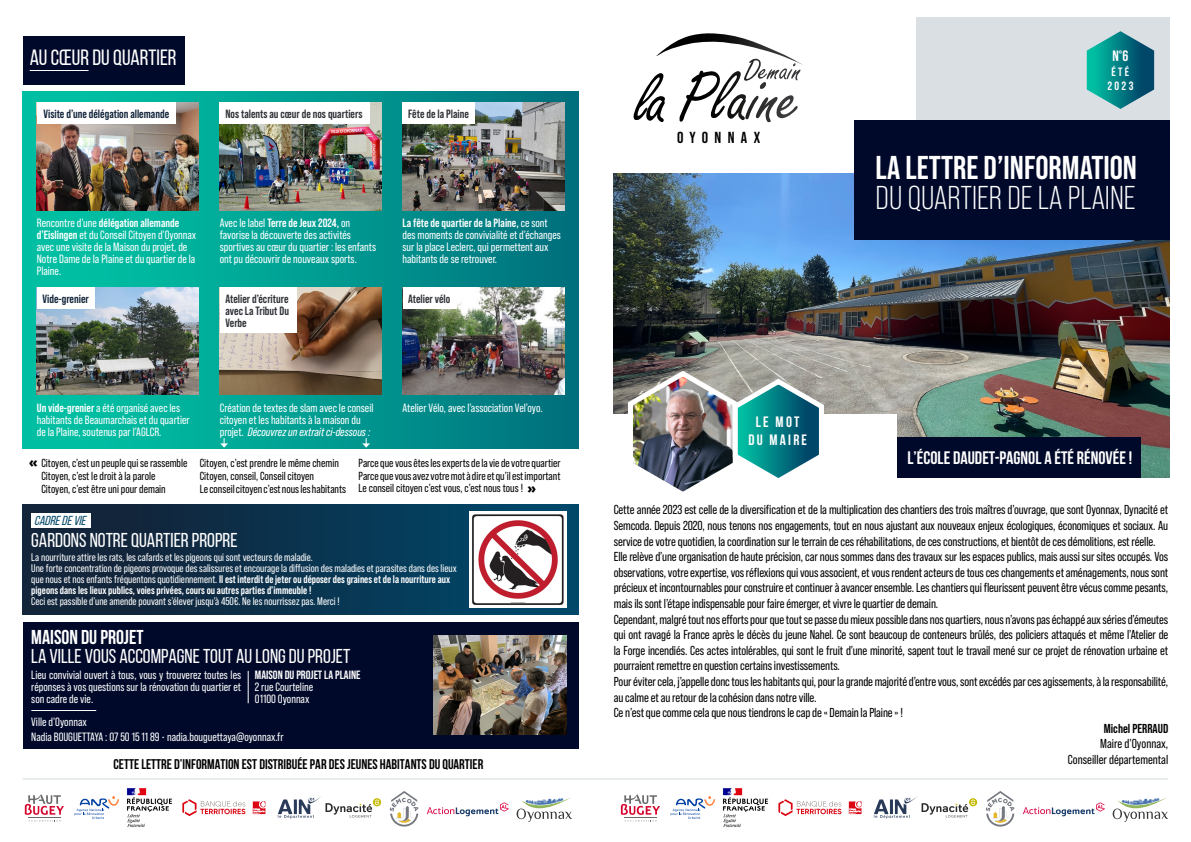
<style>
.page{position:relative;width:1191px;height:842px;background:#fff}
.page>*{position:absolute;margin:0;border:0;box-sizing:border-box;transform-origin:0 0}
.t1{font:700 33px "Bebas Neue Pro";color:#fff}
.t2{font:33px "Bebas Neue Pro";color:#fff}
.t3{font:22px "Bebas Neue";color:#fff}
.t4{font:20px "Bebas Neue";color:#fff}
.t5{font:700 20px "Bebas Neue";color:#fff}
.t6{font:700 18px "Bebas Neue";color:#fff}
.t7{font:700 16px "Bebas Neue Pro";letter-spacing:.395em;color:#000}
.t8{font:700 15px/18px "Bebas Neue";letter-spacing:.15em;color:#fff;text-align:center}
.t9{font:700 14px "Bebas Neue";color:#000}
.t10{font:900 13.5px "Gotham";color:#000}
.t11{font:13px/15.6px "Bebas Neue Pro";letter-spacing:-.01em;color:#000}
.t12{font:700 13px "Bebas Neue Pro";color:#000}
.t13{font:italic 13px "Bebas Neue";color:#004769}
.t14{font:12px/12px "Bebas Neue Pro";color:#fff}
.t15{font:700 12px/12px "Bebas Neue Pro";color:#2f3237;text-align:justify}
.t16{font:700 12px "Bebas Neue Pro";color:#12253b}
.t17{font:700 12px "Bebas Neue Pro";color:#fff}
.t18{font:700 12px/14.4px "Bebas Neue";letter-spacing:.2em;color:#fff;text-align:center}
.t19{font:11.7px/12.6px "Bebas Neue Pro";color:#000}
.t20{font:11px/11px "Bebas Neue Pro";color:#fff}
.s1{font-weight:700}
.s2{font-style:italic}
</style>
<div class="page">
<div style="left:916px;top:17px;width:253px;height:428px;background:#dadfe4"></div>
<img style="left:614px;top:173px;width:555px;height:305px">
<div style="left:607px;top:415px;width:289px;height:78px;background:#fff"></div>
<svg style="left:1086px;top:31px;width:68px;height:78px"></svg>
<div style="left:853px;top:120px;width:316px;height:120px;background:#00092a"></div>
<div style="left:897px;top:438px;width:243px;height:40px;background:#00092a"></div>
<img style="left:623px;top:368px;width:203px;height:124px">
<svg style="left:621px;top:794px;width:39px;height:27px"></svg>
<svg style="left:670px;top:796px;width:45px;height:23px"></svg>
<svg style="left:778px;top:799px;width:63px;height:17px"></svg>
<svg style="left:874px;top:796px;width:103px;height:23px"></svg>
<svg style="left:985px;top:791px;width:29px;height:35px"></svg>
<svg style="left:1023px;top:802px;width:81px;height:14px"></svg>
<svg style="left:1112px;top:798px;width:56px;height:24px"></svg>
<img style="left:723px;top:788px;width:46px;height:39px">
<img style="left:848px;top:801px;width:13px;height:13px">
<svg style="left:25px;top:794px;width:39px;height:27px"></svg>
<svg style="left:75px;top:796px;width:44px;height:23px"></svg>
<svg style="left:182px;top:799px;width:63px;height:17px"></svg>
<svg style="left:278px;top:797px;width:103px;height:22px"></svg>
<svg style="left:389px;top:791px;width:29px;height:35px"></svg>
<svg style="left:427px;top:802px;width:81px;height:14px"></svg>
<svg style="left:516px;top:798px;width:56px;height:24px"></svg>
<img style="left:127px;top:788px;width:46px;height:39px">
<img style="left:252px;top:801px;width:13px;height:13px">
<svg style="left:655px;top:33px;width:148px;height:49px"></svg>
<div style="left:23px;top:36px;width:161px;height:48px;background:#00092a"></div>
<hr style="left:30px;top:70px;width:58px;height:1px;background:#fff">
<svg style="left:23px;top:92px;width:555px;height:357px;background:#039d92"></svg>
<div style="left:23px;top:622px;width:555px;height:126px;background:#00092a"></div>
<hr style="left:23px;top:778px;width:1145px;height:1px;background:#d2d9d5">
<img style="left:37px;top:103px;width:161px;height:107px">
<img style="left:37px;top:287px;width:161px;height:108px">
<img style="left:220px;top:103px;width:161px;height:107px">
<img style="left:220px;top:287px;width:161px;height:108px">
<img style="left:402px;top:103px;width:162px;height:107px">
<img style="left:402px;top:287px;width:162px;height:108px">
<div style="left:37px;top:103px;width:139px;height:21px;background:#fff"></div>
<div style="left:37px;top:287px;width:57px;height:21px;background:#fff"></div>
<div style="left:220px;top:103px;width:150px;height:21px;background:#fff"></div>
<div style="left:220px;top:287px;width:76px;height:45px;background:#fff"></div>
<div style="left:402px;top:103px;width:72px;height:21px;background:#fff"></div>
<div style="left:402px;top:287px;width:54px;height:21px;background:#fff"></div>
<hr style="left:248px;top:671px;width:1px;height:32px;background:#fff">
<hr style="left:31px;top:710px;width:65px;height:1px;background:#fff">
<div style="left:23px;top:504px;width:555px;height:111px;background:linear-gradient(to right,#141f33,#014b6d)"></div>
<div style="left:31px;top:513px;width:60px;height:14px;background:#fff"></div>
<img style="left:434px;top:635px;width:132px;height:100px">
<svg style="left:220px;top:438px;width:8px;height:10px"></svg>
<svg style="left:362px;top:438px;width:8px;height:10px"></svg>
<img style="left:470px;top:511px;width:96px;height:97px">
<h2 class="t3" style="left:30px;top:45px;width:148px">AU CŒUR DU QUARTIER</h2>
<p class="t16" style="left:44px;top:107px;width:127px">Visite d’une délégation allemande</p>
<p class="t15" style="left:225px;top:108px;width:139px">Nos talents au cœur de nos quartiers</p>
<p class="t15" style="left:408px;top:108px;width:62px">Fête de la Plaine</p>
<p class="t14" style="left:37px;top:217px;width:161px">Rencontre d’une <span class="s1">délégation allemande d’Eislingen</span> et du Conseil Citoyen d’Oyonnax avec une visite de la Maison du projet, de Notre Dame de la Plaine et du quartier de la Plaine.</p>
<p class="t16" style="left:43px;top:291px;width:48px">Vide-grenier</p>
<p class="t14" style="left:220px;top:217px;width:158px">Avec le label <span class="s1">Terre de Jeux 2024,</span> on favorise la découverte des activités sportives au cœur du quartier : les enfants ont pu découvrir de nouveaux sports.</p>
<p class="t15" style="left:225px;top:292px;width:65px">Atelier d’écriture avec La Tribut Du Verbe</p>
<p class="t14" style="left:402px;top:217px;width:160px"><span class="s1">La fête de quartier de la Plaine,</span> ce sont des moments de convivialité et d’échanges sur la place Leclerc, qui permettent aux habitants de se retrouver.</p>
<p class="t15" style="left:408px;top:292px;width:44px">Atelier vélo</p>
<p class="t14" style="left:37px;top:401px;width:154px"><span class="s1">Un vide-grenier</span> a été organisé avec les habitants de Beaumarchais et du quartier de la Plaine, soutenus par l’AGLCR.</p>
<p class="t14" style="left:220px;top:401px;width:155px">Création de textes de slam avec le conseil citoyen et les habitants à la maison du projet. <span class="s2">Découvrez un extrait ci-dessous :</span></p>
<p class="t14" style="left:402px;top:401px;width:142px">Atelier Vélo, avec l’association Vel’oyo.</p>
<p class="t19" style="left:41px;top:457px;width:147px">Citoyen, c’est un peuple qui se rassemble<br>Citoyen, c’est le droit à la parole<br>Citoyen, c’est être uni pour demain</p>
<p class="t19" style="left:200px;top:457px;width:148px">Citoyen, c’est prendre le même chemin<br>Citoyen, conseil, Conseil citoyen<br>Le conseil citoyen c’est nous les habitants</p>
<p class="t10" style="left:29px;top:454px;width:10px">«</p>
<p class="t13" style="left:34px;top:514px;width:56px">CADREDEVIE</p>
<h3 class="t4" style="left:31px;top:529px;width:208px">GARDONS NOTRE QUARTIER PROPRE</h3>
<p class="t19" style="left:358px;top:457px;width:203px;text-align:justify">Parce que vous êtes les experts de la vie de votre quartier Parce que vous avez votre mot à dire et qu’il est important Le conseil citoyen c’est vous, c’est nous tous !</p>
<p class="t10" style="left:527px;top:480px;width:10px">»</p>
<p class="t20" style="left:31px;top:551px;width:427px">La nourriture attire les rats, les cafards et les pigeons qui sont vecteurs de maladie.<br>Une forte concentration de pigeons provoque des salissures et encourage la diffusion des maladies et parasites dans des lieux que nous et nos enfants fréquentons quotidiennement. <span class="s1">Il est interdit de jeter ou déposer des graines et de la nourriture aux pigeons dans les lieux publics, voies privées, cours ou autres parties d’immeuble !</span></p>
<p class="t20" style="left:31px;top:595px;width:310px">Ceci est passible d’une amende pouvant s’élever jusqu’à 450€. Ne les nourrissez pas. Merci !</p>
<h3 class="t5" style="left:31px;top:626px;width:114px">MAISON DU PROJET</h3>
<h3 class="t4" style="left:31px;top:645px;width:320px">LA VILLE VOUS ACCOMPAGNE TOUT AU LONG DU PROJET</h3>
<p class="t17" style="left:255px;top:668px;width:107px">MAISON DU PROJET LA PLAINE</p>
<p class="t14" style="left:255px;top:681px;width:60px">2 rue Courteline<br>01100 Oyonnax</p>
<p class="t14" style="left:31px;top:669px;width:211px;text-align:justify">Lieu convivial ouvert à tous, vous y trouverez toutes les réponses à vos questions sur la rénovation du quartier et son cadre de vie.</p>
<p class="t14" style="left:31px;top:715px;width:254px;line-height:14.4px">Ville d’Oyonnax<br>Nadia BOUGUETTAYA : 07 50 15 11 89 • nadia.bouguettaya@oyonnax.fr</p>
<p class="t9" style="left:113px;top:756px;width:371px">CETTE LETTRE D’INFORMATION EST DISTRIBUÉE PAR DES JEUNES HABITANTS DU QUARTIER</p>
<p class="t7" style="left:677px;top:129px;width:85px">OYONNAX</p>
<p class="t8" style="left:1112px;top:47px;width:17px">N°6</p>
<p class="t18" style="left:1107px;top:64px;width:28px">ÉTÉ<br>2023</p>
<h1 class="t1" style="left:875px;top:148px;width:263px">LA LETTRE D’INFORMATION</h1>
<h1 class="t2" style="left:875px;top:179px;width:261px">DU QUARTIER DE LA PLAINE</h1>
<p class="t8" style="left:748px;top:412px;width:60px">LE MOT<br>DU MAIRE</p>
<h3 class="t6" style="left:907px;top:448px;width:226px">L’ÉCOLE DAUDET-PAGNOL A ÉTÉ RÉNOVÉE!</h3>
<p class="t11" style="left:614px;top:502px;width:556px">Cette année 2023 est celle de la diversification et de la multiplication des chantiers des trois maîtres d’ouvrage, que sont Oyonnax, Dynacité et Semcoda. Depuis 2020, nous tenons nos engagements, tout en nous ajustant aux nouveaux enjeux écologiques, économiques et sociaux. Au service de votre quotidien, la coordination sur le terrain de ces réhabilitations, de ces constructions, et bientôt de ces démolitions, est réelle.<br>Elle relève d’une organisation de haute précision, car nous sommes dans des travaux sur les espaces publics, mais aussi sur sites occupés. Vos observations, votre expertise, vos réflexions qui vous associent, et vous rendent acteurs de tous ces changements et aménagements, nous sont précieux et incontournables pour construire et continuer à avancer ensemble. Les chantiers qui fleurissent peuvent être vécus comme pesants, mais ils sont l’étape indispensable pour faire émerger, et vivre le quartier de demain.<br>Cependant, malgré tout nos efforts pour que tout se passe du mieux possible dans nos quartiers, nous n’avons pas échappé aux séries d’émeutes qui ont ravagé la France après le décès du jeune Nahel. Ce sont beaucoup de conteneurs brûlés, des policiers attaqués et même l’Atelier de la Forge incendiés. Ces actes intolérables, qui sont le fruit d’une minorité, sapent tout le travail mené sur ce projet de rénovation urbaine et pourraient remettre en question certains investissements.<br>Pour éviter cela, j’appelle donc tous les habitants qui, pour la grande majorité d’entre vous, sont excédés par ces agissements, à la responsabilité, au calme et au retour de la cohésion dans notre ville.<br>Ce n’est que comme cela que nous tiendrons le cap de « Demain la Plaine » !</p>
<p class="t12" style="left:1103px;top:721px;width:66px">Michel PERRAUD</p>
<p class="t11" style="left:1068px;top:736px;width:102px;text-align:right">Maire d’Oyonnax,<br>Conseiller départemental</p>
</div>
